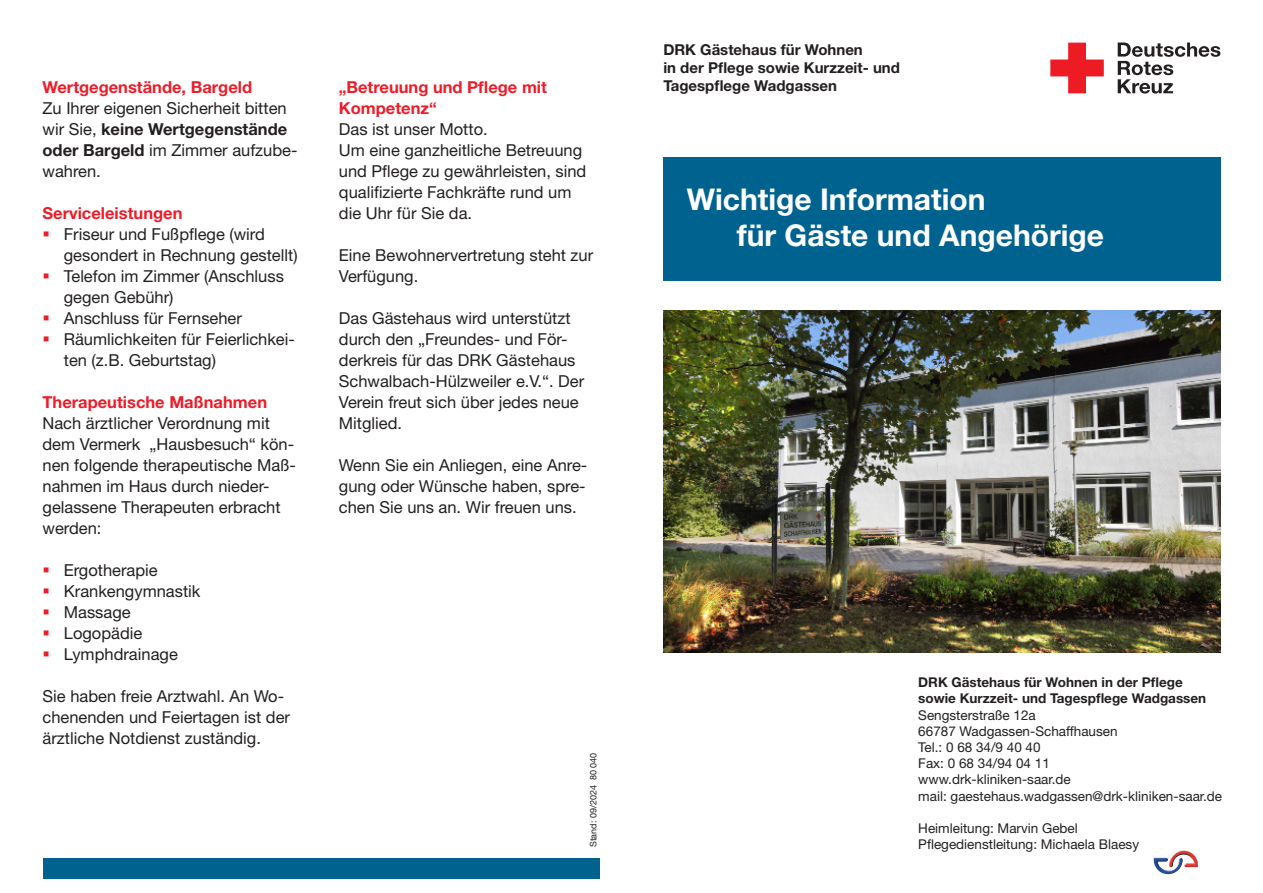
<style>
.page{position:relative;width:1263px;height:893px;background:#fff}
.page>*{position:absolute;margin:0;border:0;box-sizing:border-box;transform-origin:0 0}
.t1{font:700 30px "Helvetica Neue LT Std";color:#fff}
.t2{font:16.5px/21px "Helvetica Neue LT Std";color:#231f20}
.t3{font:700 16.5px/21px "Helvetica Neue LT Std";color:#ed1c29}
.t4{font:700 15px/18px "Helvetica Neue LT Std";color:#231f20}
.heading_7{font:13.5px "Helvetica Neue LT Std";color:#231f20}
.t5{font:700 13.5px/16.2px "Helvetica Neue LT Std";color:#231f20}
.t6{font:9px "Helvetica Neue LT Std";color:#231f20}
.s1{font-weight:700}
.s2{color:#ed1c29}
</style>
<div class="page">
<svg style="left:1050px;top:43px;width:54px;height:50px"></svg>
<svg style="left:1118px;top:43px;width:102px;height:51px"></svg>
<div style="left:663px;top:157px;width:557px;height:124px;background:#00638f"></div>
<img style="left:663px;top:310px;width:557px;height:343px">
<img style="left:1153px;top:851px;width:45px;height:23px">
<div style="left:43px;top:858px;width:557px;height:20px;background:#00638f"></div>
<p class="t3" style="left:43px;top:76px;width:211px">Wertgegenstände, Bargeld</p>
<p class="t2" style="left:43px;top:97px;width:256px">Zu Ihrer eigenen Sicherheit bitten wir Sie, <span class="s1">keine Wertgegenstände oder Bargeld</span> im Zimmer aufzube&shy;wahren.</p>
<p class="t3" style="left:43px;top:202px;width:141px">Serviceleistungen</p>
<p class="t2" style="left:64px;top:223px;width:235px;text-indent:-21px"><span class="s2">▪</span> Friseur und Fußpflege (wird gesondert in Rechnung gestellt)</p>
<p class="t2" style="left:64px;top:265px;width:222px;text-indent:-21px"><span class="s2">▪</span> Telefon im Zimmer (Anschluss gegen Gebühr)</p>
<p class="t2" style="left:43px;top:307px;width:201px"><span class="s2">▪</span> Anschluss für Fernseher</p>
<p class="t2" style="left:64px;top:328px;width:233px;text-indent:-21px"><span class="s2">▪</span> Räumlichkeiten für Feierlichkei&shy;ten (z.B. Geburtstag)</p>
<p class="t3" style="left:43px;top:391px;width:226px">Therapeutische Maßnahmen</p>
<p class="t2" style="left:43px;top:412px;width:255px">Nach ärztlicher Verordnung mit dem Vermerk „Hausbesuch“ kön&shy;nen folgende therapeutische Maß&shy;nahmen im Haus durch nieder&shy;gelassene Therapeuten erbracht werden:</p>
<p class="t2" style="left:43px;top:559px;width:117px"><span class="s2">▪</span> Ergotherapie</p>
<p class="t2" style="left:43px;top:580px;width:159px"><span class="s2">▪</span> Krankengymnastik</p>
<p class="t2" style="left:43px;top:601px;width:90px"><span class="s2">▪</span> Massage</p>
<p class="t2" style="left:43px;top:622px;width:101px"><span class="s2">▪</span> Logopädie</p>
<p class="t2" style="left:43px;top:643px;width:137px"><span class="s2">▪</span> Lymphdrainage</p>
<p class="t2" style="left:43px;top:685px;width:249px">Sie haben freie Arztwahl. An Wo&shy;chenenden und Feiertagen ist der ärztliche Notdienst zuständig.</p>
<p class="t3" style="left:339px;top:76px;width:210px">„Betreuung und Pflege mit<br>Kompetenz“</p>
<p class="t2" style="left:339px;top:118px;width:249px">Das ist unser Motto.<br>Um eine ganzheitliche Betreuung und Pflege zu gewährleisten, sind qualifizierte Fachkräfte rund um die Uhr für Sie da.</p>
<p class="t2" style="left:339px;top:244px;width:256px">Eine Bewohnervertretung steht zur<br>Verfügung.</p>
<p class="t2" style="left:339px;top:307px;width:247px">Das Gästehaus wird unterstützt durch den „Freundes- und För&shy;derkreis für das DRK Gästehaus<br>Schwalbach-Hülzweiler e.V.“. Der<br>Verein freut sich über jedes neue<br>Mitglied.</p>
<p class="t2" style="left:339px;top:454px;width:250px;text-align:justify">Wenn Sie ein Anliegen, eine Anre&shy;gung oder Wünsche haben, spre&shy;chen Sie uns an. Wir freuen uns.</p>
<p class="t6" style="left:588px;top:847px;width:96px;rotate:-90deg">Stand: 09/2024 80 040</p>
<p class="t4" style="left:663px;top:41px;width:238px">DRK Gästehaus für Wohnen<br>in der Pflege sowie Kurzzeit- und<br>Tagespflege Wadgassen</p>
<p class="t1" style="left:687px;top:180px;width:300px">Wichtige Information</p>
<p class="t1" style="left:737px;top:216px;width:369px">für Gäste und Angehörige</p>
<p class="t5" style="left:918px;top:674px;width:289px">DRK Gästehaus für Wohnen in der Pflege sowie Kurzzeit- und Tagespflege Wadgassen</p>
<p class="heading_7" style="left:918px;top:707px;width:119px">Sengsterstraße 12a</p>
<p class="heading_7" style="left:918px;top:723px;width:201px">66787 Wadgassen-Schaffhausen</p>
<p class="heading_7" style="left:918px;top:739px;width:124px">Tel.: 0 68 34/9 40 40</p>
<p class="heading_7" style="left:918px;top:755px;width:133px">Fax: 0 68 34/94 04 11</p>
<p class="heading_7" style="left:918px;top:771px;width:154px">www.drk-kliniken-saar.de</p>
<p class="heading_7" style="left:918px;top:788px;width:305px">mail: gaestehaus.wadgassen@drk-kliniken-saar.de</p>
<p class="heading_7" style="left:918px;top:820px;width:161px">Heimleitung: Marvin Gebel</p>
<p class="heading_7" style="left:918px;top:836px;width:222px">Pflegedienstleitung: Michaela Blaesy</p>
</div>
